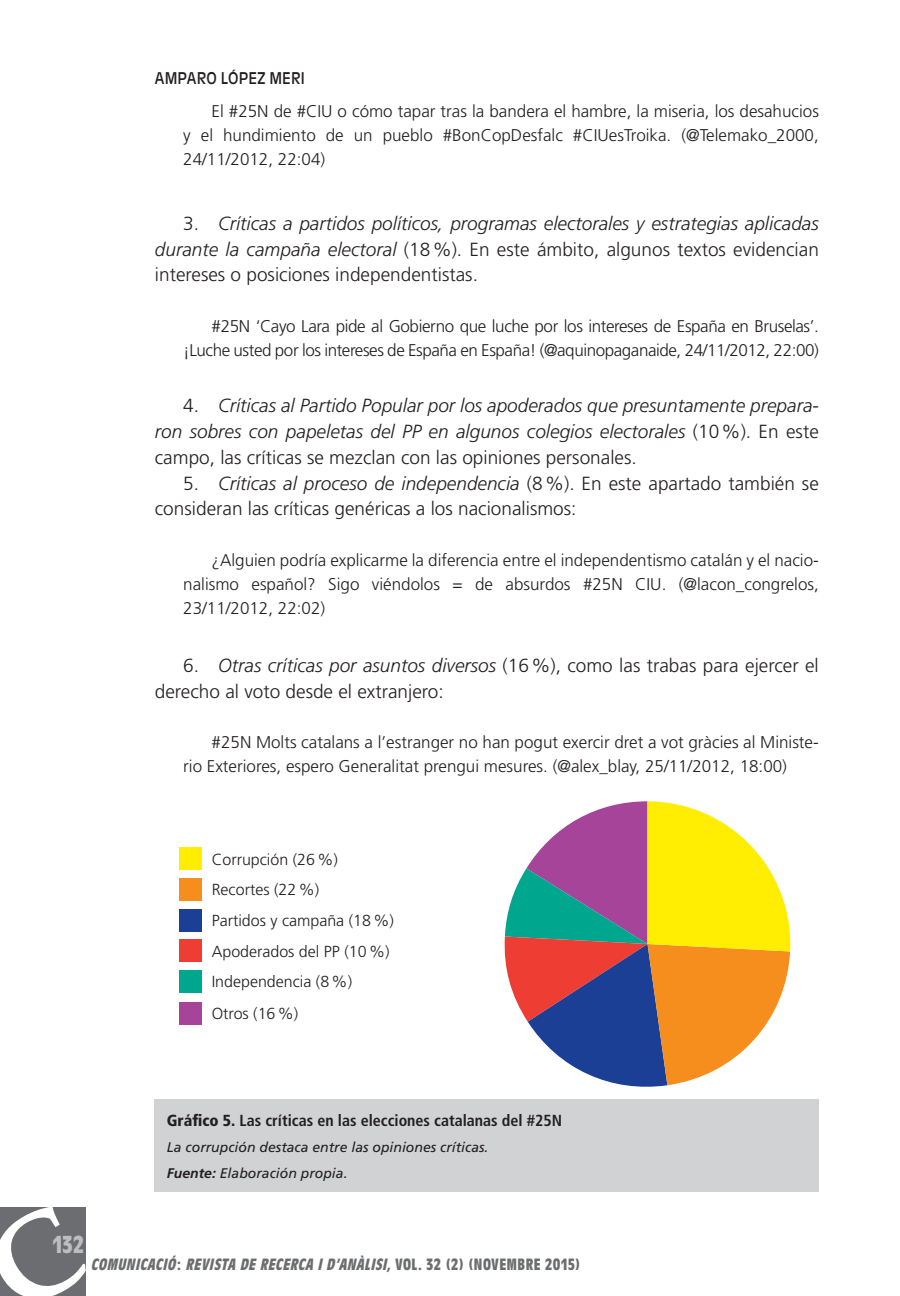
<style>
.page{position:relative;width:900px;height:1296px;background:#fff}
.page>*{position:absolute;margin:0;border:0;box-sizing:border-box;transform-origin:0 0}
.t1{font:700 condensed 24px "Antique Olive";color:#bcbdc0}
.t2{font:italic 300 19px/26px "Frutiger";color:#231f20;text-align:justify}
.t3{font:300 19px/26px "Frutiger";color:#231f20}
.t4{font:300 17px/24px "Frutiger";color:#231f20;text-align:justify}
.t5{font:300 17px/24px "Frutiger";letter-spacing:-.025em;color:#231f20;text-align:right}
.t6{font:300 16px "Frutiger";color:#231f20}
.t7{font:italic 700 condensed 16px "Antique Olive";color:#6c6d70}
.t8{font:700 condensed 16px "Frutiger";color:#231f20}
.t9{font:16px "Antique Olive";letter-spacing:.005em;color:#231f20;scale:.9 1}
.t10{font:700 condensed 16px "Antique Olive";letter-spacing:.035em;color:#6c6d70}
.t11{font:italic 14px/26px "Frutiger";color:#231f20}
.s1{font-style:normal}
.s2{font-style:italic}
.s3{font-weight:900}
.s4{font-weight:700}
</style>
<div class="page">
<div style="left:155px;top:1099px;width:663px;height:93px;background:#d1d2d4"></div>
<div style="left:179px;top:1002px;width:22px;height:23px;background:#a54499"></div>
<div style="left:179px;top:970px;width:22px;height:23px;background:#00a78f"></div>
<div style="left:179px;top:939px;width:22px;height:23px;background:#ee3e34"></div>
<div style="left:179px;top:909px;width:22px;height:23px;background:#1b3f94"></div>
<div style="left:179px;top:878px;width:22px;height:23px;background:#f68e1e"></div>
<div style="left:179px;top:847px;width:22px;height:23px;background:#ffee01"></div>
<svg style="left:504px;top:801px;width:285px;height:286px"></svg>
<div style="left:0;top:1207px;width:86px;height:89px;background:#6c6d70"></div>
<p class="t9" style="left:155px;top:68px;width:24px">AMPA</p>
<p class="t9" style="left:197px;top:68px;width:46px">RO LÓPEZ</p>
<p class="t9" style="left:269px;top:68px;width:41px">MERI</p>
<p class="t4" style="left:183px;top:99px;width:637px;text-indent:28px">El #25N de #CIU o cómo tapar tras la bandera el hambre, la miseria, los desahucios y el hundimiento de un pueblo #BonCopDesfalc #CIUesTroika. (@Telemako_2000, 24/11/2012, 22:04)</p>
<p class="t2" style="left:155px;top:210px;width:665px;text-indent:28px"><span class="s1">3.</span> Críticas a partidos políticos, programas electorales y estrategias aplicadas durante la campaña electoral <span class="s1">(18%). En este ámbito, algunos textos evidencian intereses o posiciones independentistas.</span></p>
<p class="t5" style="left:183px;top:314px;width:636px">#25N ‘Cayo Lara pide al Gobierno que luche por los intereses de España en Bruselas’. ¡Luche usted por los intereses de España en España! (@aquinopaganaide, 24/11/2012, 22:00)</p>
<p class="t2" style="left:155px;top:392px;width:665px;text-indent:28px"><span class="s1">4.</span> Críticas al Partido Popular por los apoderados que presuntamente prepara&shy;ron sobres con papeletas del PP en algunos colegios electorales <span class="s1">(10%). En este campo, las críticas se mezclan con las opiniones personales.</span></p>
<p class="t3" style="left:155px;top:470px;width:665px;text-indent:28px">5. <span class="s2">Críticas al proceso de independencia</span> (8%). En este apartado también se consideran las críticas genéricas a los nacionalismos:</p>
<p class="t4" style="left:183px;top:548px;width:636px;text-indent:28px">¿Alguien podría explicarme la diferencia entre el independentismo catalán y el nacio&shy;nalismo español? Sigo viéndolos = de absurdos #25N CIU. (@lacon_congrelos, 23/11/2012, 22:02)</p>
<p class="t3" style="left:155px;top:652px;width:665px;text-indent:28px">6. <span class="s2">Otras críticas por asuntos diversos</span> (16%), como las trabas para ejercer el derecho al voto desde el extranjero:</p>
<p class="t4" style="left:183px;top:730px;width:636px;text-indent:28px">#25N Molts catalans a l’estranger no han pogut exercir dret a vot gràcies al Ministe&shy;rio Exteriores, espero Generalitat prengui mesures. (@alex_blay, 25/11/2012, 18:00)</p>
<p class="t6" style="left:212px;top:850px;width:127px">Corrupción (26%)</p>
<p class="t6" style="left:212px;top:881px;width:109px">Recortes (22%)</p>
<p class="t6" style="left:212px;top:911px;width:183px">Partidos y campaña (18%)</p>
<p class="t6" style="left:212px;top:942px;width:179px">Apoderados del PP (10%)</p>
<p class="t6" style="left:212px;top:973px;width:142px">Independencia (8%)</p>
<p class="t6" style="left:212px;top:1004px;width:88px">Otros (16%)</p>
<h1 class="t1" style="left:53px;top:1231px;width:33px">132</h1>
<p class="t8" style="left:167px;top:1110px;width:396px"><span class="s3">Gráfico 5.</span> Las críticas en las elecciones catalanas del #25N</p>
<p class="t11" style="left:167px;top:1133px;width:323px">La corrupción destaca entre las opiniones críticas.<br><span class="s4">Fuente:</span> Elaboración propia.</p>
<p class="t7" style="left:91px;top:1256px;width:392px">COMUNICACIÓ<span class="s1">:</span> REVISTA DE RECERCA I D’ANÀLISI, <span class="s1">V OL . 3 2 ( 2 ) ( NOVEM</span></p>
<p class="t10" style="left:517px;top:1256px;width:64px">BRE 2015)</p>
</div>
